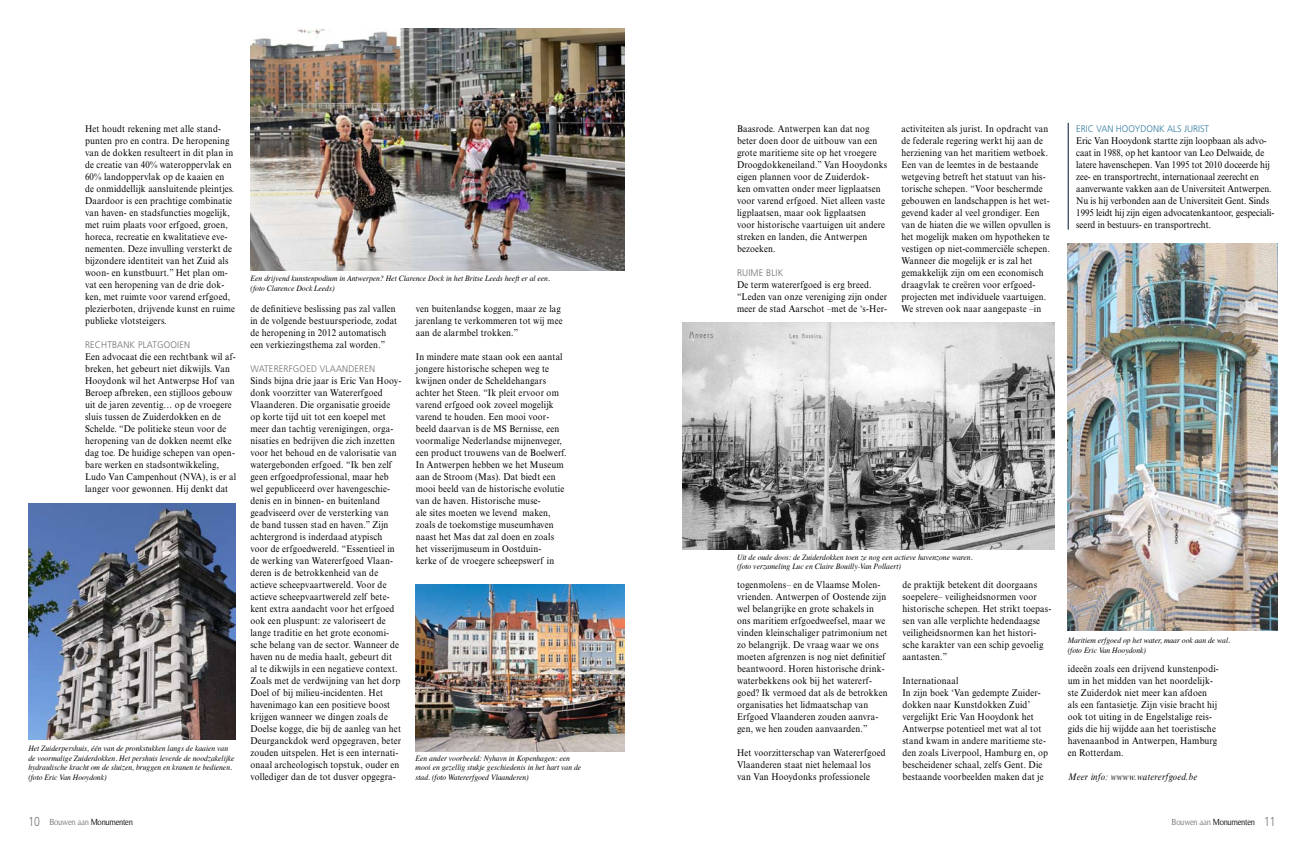
<style>
.page{position:relative;width:1304px;height:842px;background:#fff}
.page>*{position:absolute;margin:0;border:0;box-sizing:border-box;transform-origin:0 0}
.t1{font:9.8px/12px "Times New Roman MT Std";letter-spacing:.02em;color:#000;scale:.9 1}
.t2{font:9.8px/12px "Times New Roman MT Std";color:#000;scale:.9 1}
.t3{font:italic 9.8px "Times New Roman MT Std";letter-spacing:.02em;color:#000;scale:.9 1}
.t4{font:300 9.5px "Frutiger LT Std";letter-spacing:.02em;color:#707173;scale:.95 1}
.t5{font:300 9.5px "Frutiger LT Std";color:#337ca0;scale:.95 1}
.t6{font:9px "Timeless";letter-spacing:-.03em;color:#000;scale:.9 1}
.t7{font:italic 8px/9.6px "Times";color:#000;scale:.95 1}
.s1{font-family:"Frutiger LT Std";font-weight:300;font-size:13px;color:#707173}
.s2{color:#707173}
</style>
<div class="page">
<hr style="left:1068px;top:123px;width:1px;height:107px;background:#00142d">
<img style="left:28px;top:504px;width:208px;height:236px">
<img style="left:250px;top:28px;width:375px;height:242px">
<img style="left:416px;top:585px;width:209px;height:166px">
<img style="left:682px;top:323px;width:372px;height:226px">
<img style="left:1068px;top:243px;width:210px;height:387px">
<p class="t1" style="left:85px;top:123px;width:168px">Het houdt rekening met alle stand&shy;punten pro en contra. De heropening van de dokken resulteert in dit plan in de creatie van 40% wateroppervlak en 60% landoppervlak op de kaaien en de onmiddellijk aansluitende pleintjes.<br>Daardoor is een prachtige combinatie van haven- en stadsfuncties mogelijk, met ruim plaats voor erfgoed, groen, horeca, recreatie en kwalitatieve eve&shy;nementen. Deze invulling versterkt de bijzondere identiteit van het Zuid als woon- en kunstbuurt.” Het plan om&shy;vat een heropening van de drie dok&shy;ken, met ruimte voor varend erfgoed, plezierboten, drijvende kunst en ruime publieke vlotsteigers.</p>
<p class="t4" style="left:85px;top:339px;width:111px">RECHTBANK PLATGOOIEN</p>
<p class="t1" style="left:85px;top:351px;width:169px">Een advocaat die een rechtbank wil af&shy;breken, het gebeurt niet dikwijls. Van Hooydonk wil het Antwerpse Hof van Beroep afbreken, een stijlloos gebouw uit de jaren zeventig… op de vroegere sluis tussen de Zuiderdokken en de Schelde. “De politieke steun voor de heropening van de dokken neemt elke dag toe. De huidige schepen van open&shy;bare werken en stadsontwikkeling, Ludo Van Campenhout (NVA), is er al langer voor gewonnen. Hij denkt dat</p>
<p class="t7" style="left:28px;top:743px;width:219px">Het Zuiderpershuis, één van de pronkstukken langs de kaaien van de voormalige Zuiderdokken. Het pershuis leverde de noodzakelijke hydraulische kracht om de sluizen, bruggen en kranen te bedienen. (foto Eric Van Hooydonk)</p>
<p class="t7" style="left:251px;top:273px;width:317px">Een drijvend kunstenpodium in Antwerpen? Het Clarence Dock in het Britse Leeds heeft er al een. (foto Clarence Dock Leeds)</p>
<p class="t1" style="left:250px;top:303px;width:165px">de definitieve beslissing pas zal vallen in de volgende bestuursperiode, zodat de heropening in 2012 automatisch een verkiezingsthema zal worden.”</p>
<p class="t4" style="left:250px;top:363px;width:131px">WATERERFGOED VLAANDEREN</p>
<p class="t1" style="left:250px;top:375px;width:169px">Sinds bijna drie jaar is Eric Van Hooy&shy;donk voorzitter van Watererfgoed Vlaanderen. Die organisatie groeide op korte tijd uit tot een koepel met meer dan tachtig verenigingen, orga&shy;nisaties en bedrijven die zich inzetten voor het behoud en de valorisatie van watergebonden erfgoed. “Ik ben zelf geen erfgoedprofessional, maar heb wel gepubliceerd over havengeschie&shy;denis en in binnen- en buitenland geadviseerd over de versterking van<br>de band tussen stad en haven.” Zijn achtergrond is inderdaad atypisch voor de erfgoedwereld. “Essentieel in de werking van Watererfgoed Vlaan&shy;deren is de betrokkenheid van de actieve scheepvaartwereld. Voor de actieve scheepvaartwereld zelf bete&shy;kent extra aandacht voor het erfgoed ook een pluspunt: ze valoriseert de lange traditie en het grote economi&shy;sche belang van de sector. Wanneer de haven nu de media haalt, gebeurt dit al te dikwijls in een negatieve context.<br>Zoals met de verdwijning van het dorp Doel of bij milieu-incidenten. Het havenimago kan een positieve boost krijgen wanneer we dingen zoals de Doelse kogge, die bij de aanleg van het Deurganckdok werd opgegraven, beter zouden uitspelen. Het is een internati&shy;onaal archeologisch topstuk, ouder en vollediger dan de tot dusver opgegra-</p>
<p class="t1" style="left:416px;top:303px;width:165px">ven buitenlandse koggen, maar ze lag jarenlang te verkommeren tot wij mee aan de alarmbel trokken.”</p>
<p class="t1" style="left:416px;top:351px;width:169px">In mindere mate staan ook een aantal jongere historische schepen weg te kwijnen onder de Scheldehangars achter het Steen. “Ik pleit ervoor om varend erfgoed ook zoveel mogelijk varend te houden. Een mooi voor&shy;beeld daarvan is de MS Bernisse, een voormalige Nederlandse mijnenveger, een product trouwens van de Boelwerf.<br>In Antwerpen hebben we het Museum aan de Stroom (Mas). Dat biedt een mooi beeld van de historische evolutie van de haven. Historische muse-<br>ale sites moeten we levend maken, zoals de toekomstige museumhaven naast het Mas dat zal doen en zoals het visserijmuseum in Oostduin-<br>kerke of de vroegere scheepswerf in</p>
<p class="t7" style="left:416px;top:753px;width:176px">Een ander voorbeeld: Nyhavn in Kopenhagen: een mooi en gezellig stukje geschiedenis in het hart van de stad. (foto Watererfgoed Vlaanderen)</p>
<p class="t1" style="left:737px;top:122px;width:168px">Baasrode. Antwerpen kan dat nog beter doen door de uitbouw van een grote maritieme site op het vroegere Droogdokkeneiland.” Van Hooydonks eigen plannen voor de Zuiderdok-<br>ken omvatten onder meer ligplaatsen voor varend erfgoed. Niet alleen vaste ligplaatsen, maar ook ligplaatsen<br>voor historische vaartuigen uit andere streken en landen, die Antwerpen bezoeken.</p>
<p class="t4" style="left:737px;top:267px;width:50px">RUIME BLIK</p>
<p class="t1" style="left:737px;top:279px;width:168px">De term watererfgoed is erg breed. “Leden van onze vereniging zijn onder meer de stad Aarschot –met de ‘s-Her-</p>
<p class="t1" style="left:901px;top:123px;width:167px">activiteiten als jurist. In opdracht van de federale regering werkt hij aan de herziening van het maritiem wetboek.<br>Een van de leemtes in de bestaande wetgeving betreft het statuut van his&shy;torische schepen. “Voor beschermde gebouwen en landschappen is het wet&shy;gevend kader al veel grondiger. Een van de hiaten die we willen opvullen is het mogelijk maken om hypotheken te vestigen op niet-commerciële schepen.<br>Wanneer die mogelijk er is zal het gemakkelijk zijn om een economisch draagvlak te creëren voor erfgoed&shy;projecten met individuele vaartuigen.<br>We streven ook naar aangepaste –in</p>
<p class="t5" style="left:1076px;top:123px;width:141px">ERIC VAN HOOYDONK ALS JURIST</p>
<p class="t2" style="left:1076px;top:135px;width:222px">Eric Van Hooydonk startte zijn loopbaan als advo&shy;caat in 1988, op het kantoor van Leo Delwaide, de latere havenschepen. Van 1995 tot 2010 doceerde hij zee- en transportrecht, internationaal zeerecht en aanverwante vakken aan de Universiteit Antwerpen.<br>Nu is hij verbonden aan de Universiteit Gent. Sinds 1995 leidt hij zijn eigen advocatenkantoor, gespeciali&shy;seerd in bestuurs- en transportrecht.</p>
<p class="t7" style="left:737px;top:552px;width:250px">Uit de oude doos: de Zuiderdokken toen ze nog een actieve havenzone waren. (foto verzameling Luc en Claire Bouilly-Van Pollaert)</p>
<p class="t1" style="left:737px;top:579px;width:169px">togenmolens– en de Vlaamse Molen&shy;vrienden. Antwerpen of Oostende zijn wel belangrijke en grote schakels in ons maritiem erfgoedweefsel, maar we vinden kleinschaliger patrimonium net zo belangrijk. De vraag waar we ons moeten afgrenzen is nog niet definitief beantwoord. Horen historische drink&shy;waterbekkens ook bij het watererf&shy;goed? Ik vermoed dat als de betrokken organisaties het lidmaatschap van Erfgoed Vlaanderen zouden aanvra&shy;gen, we hen zouden aanvaarden.”</p>
<p class="t1" style="left:737px;top:747px;width:167px">Het voorzitterschap van Watererfgoed<br>Vlaanderen staat niet helemaal los van Van Hooydonks professionele</p>
<p class="t1" style="left:902px;top:579px;width:167px">de praktijk betekent dit doorgaans soepelere– veiligheidsnormen voor historische schepen. Het strikt toepas&shy;sen van alle verplichte hedendaagse veiligheidsnormen kan het histori&shy;sche karakter van een schip gevoelig aantasten.”</p>
<p class="t1" style="left:902px;top:674px;width:163px">Internationaal<br>In zijn boek ‘Van gedempte Zuider&shy;dokken naar Kunstdokken Zuid’ vergelijkt Eric Van Hooydonk het<br>Antwerpse potentieel met wat al tot stand kwam in andere maritieme ste&shy;den zoals Liverpool, Hamburg en, op bescheidener schaal, zelfs Gent. Die bestaande voorbeelden maken dat je</p>
<p class="t7" style="left:1068px;top:635px;width:172px">Maritiem erfgoed op het water, maar ook aan de wal. (foto Eric Van Hooydonk)</p>
<p class="t1" style="left:1068px;top:663px;width:169px">ideeën zoals een drijvend kunstenpodi&shy;um in het midden van het noordelijk&shy;ste Zuiderdok niet meer kan afdoen als een fantasietje. Zijn visie bracht hij ook tot uiting in de Engelstalige reis&shy;gids die hij wijdde aan het toeristische havenaanbod in Antwerpen, Hamburg en Rotterdam.</p>
<p class="t3" style="left:1068px;top:771px;width:145px">Meer info: wwww.watererfgoed.be</p>
<p class="t6" style="left:28px;top:817px;width:118px"><span class="s1">10</span> <span class="s2">Bouwen aan</span> Monumenten</p>
<p class="t6" style="left:1171px;top:817px;width:117px"><span class="s2">Bouwen aan</span> Monumenten <span class="s1">11</span></p>
</div>
